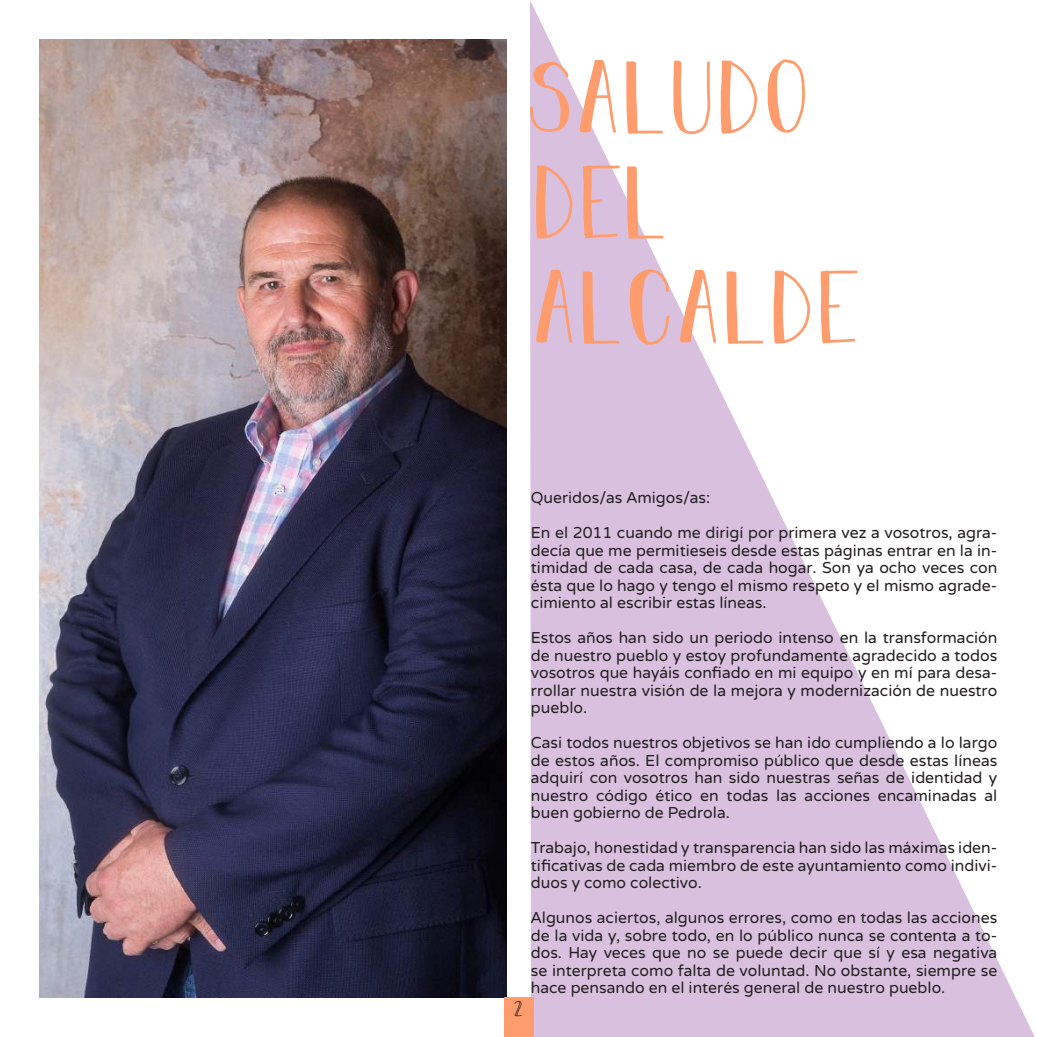
<style>
.page{position:relative;width:1037px;height:1037px;background:#fff}
.page>*{position:absolute;margin:0;border:0;box-sizing:border-box;transform-origin:0 0}
.t1{font:105px/105px "Dominique";color:#ff9c6d}
.t2{font:21px "Dominique";color:#231f20}
.t3{font:15.75px/17.5px "Varela Round";color:#231f20;text-align:justify}
</style>
<div class="page">
<svg style="left:530px;top:0;width:505px;height:1037px"></svg>
<img style="left:40px;top:40px;width:466px;height:957px">
<div style="left:504px;top:997px;width:29px;height:40px;background:#ff9c6d"></div>
<h1 class="t1" style="left:531px;top:45px;width:330px">SALUDO<br>DEL<br>ALCALDE</h1>
<h2 class="t2" style="left:514px;top:996px;width:11px">2</h2>
<p class="t3" style="left:531px;top:489px;width:181px">Queridos/as Amigos/as:</p>
<p class="t3" style="left:531px;top:524px;width:468px">En el 2011 cuando me dirigí por primera vez a vosotros, agra&shy;decía que me permitieseis desde estas páginas entrar en la in&shy;timidad de cada casa, de cada hogar. Son ya ocho veces con ésta que lo hago y tengo el mismo respeto y el mismo agrade&shy;cimiento al escribir estas líneas.</p>
<p class="t3" style="left:531px;top:629px;width:468px">Estos años han sido un periodo intenso en la transformación de nuestro pueblo y estoy profundamente agradecido a todos vosotros que hayáis confiado en mi equipo y en mí para desa&shy;rrollar nuestra visión de la mejora y modernización de nuestro pueblo.</p>
<p class="t3" style="left:531px;top:734px;width:468px">Casi todos nuestros objetivos se han ido cumpliendo a lo largo de estos años. El compromiso público que desde estas líneas adquirí con vosotros han sido nuestras señas de identidad y nuestro código ético en todas las acciones encaminadas al buen gobierno de Pedrola.</p>
<p class="t3" style="left:531px;top:839px;width:468px">Trabajo, honestidad y transparencia han sido las máximas iden&shy;tificativas de cada miembro de este ayuntamiento como indivi&shy;duos y como colectivo.</p>
<p class="t3" style="left:531px;top:909px;width:468px">Algunos aciertos, algunos errores, como en todas las acciones de la vida y, sobre todo, en lo público nunca se contenta a to&shy;dos. Hay veces que no se puede decir que sí y esa negativa se interpreta como falta de voluntad. No obstante, siempre se hace pensando en el interés general de nuestro pueblo.</p>
</div>
